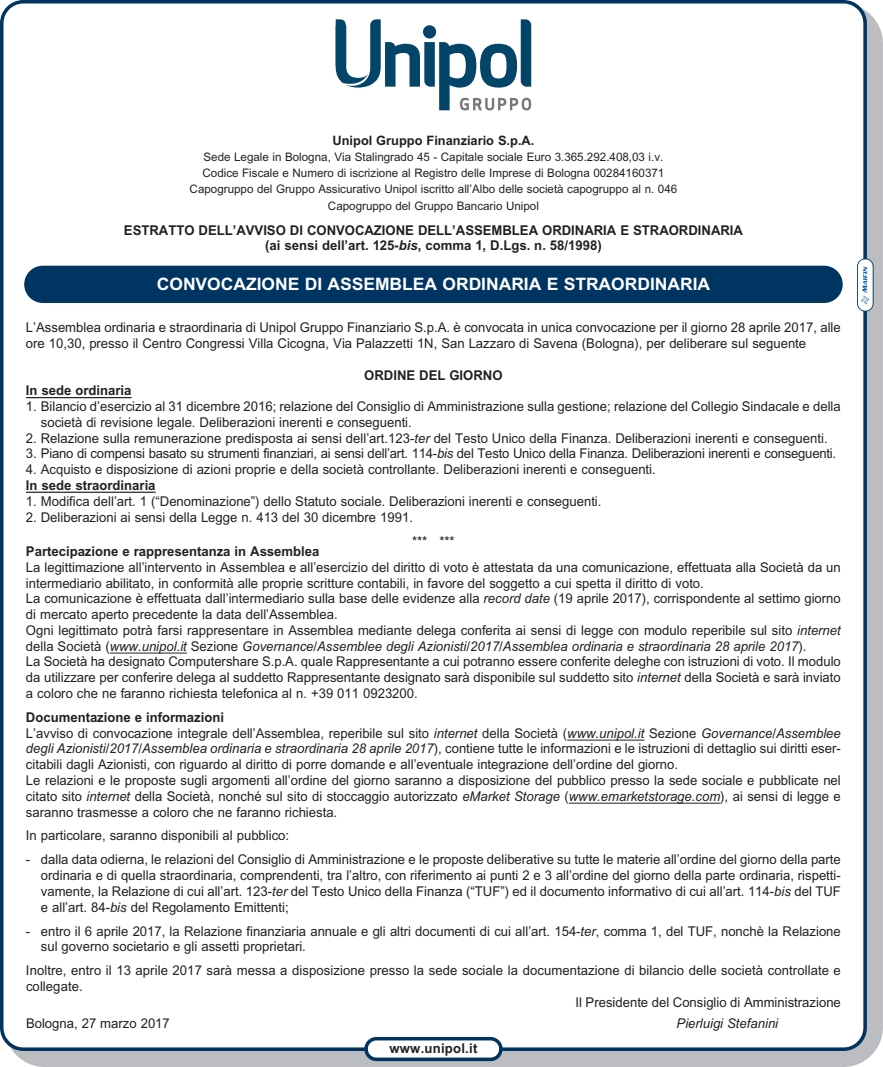
<style>
.page{position:relative;width:883px;height:1067px;background:#fff}
.page>*{position:absolute;margin:0;border:0;box-sizing:border-box;transform-origin:0 0}
.t1{font:700 17.15px "Arial E";color:#fff}
.t2{font:13.47px/15.8px "Arial E";color:#231f20}
.t3{font:700 13.47px/14.9px "Arial E";color:#231f20;text-align:center}
.t4{font:italic 13.47px "Arial E";color:#231f20}
.t5{font:700 12.95px "Arial E";color:#231f20}
.t6{font:11.72px/16.3px "Arial E";color:#231f20;text-align:center}
.s1{font-style:italic}
.s2{font-weight:700}
</style>
<div class="page">
<div style="left:5px;top:4px;width:878px;height:1063px;background:#bcbdc0;border-radius:40px"></div>
<div style="left:0;top:0;width:867px;height:1051px;background:#fff"></div>
<div style="left:858px;top:259px;width:15px;height:52px;background:#fff;border-radius:7px"></div>
<svg style="left:861px;top:267px;width:8px;height:37px"></svg>
<div style="left:857px;top:258px;width:17px;height:54px;border:2px solid #003f61;border-radius:8px"></div>
<hr style="left:26px;top:397px;width:106px;height:1px;background:#231f20">
<hr style="left:26px;top:491px;width:130px;height:2px;background:#231f20">
<hr style="left:110px;top:652px;width:77px;height:1px;background:#231f20">
<hr style="left:567px;top:739px;width:77px;height:1px;background:#231f20">
<hr style="left:569px;top:802px;width:151px;height:1px;background:#231f20">
<svg style="left:336px;top:19px;width:195px;height:91px;background:#a4bbc8"></svg>
<div style="left:24px;top:266px;width:819px;height:37px;background:#003562;border-radius:19px"></div>
<svg style="left:364px;top:1037px;width:139px;height:24px;background:#afbfcd"></svg>
<p class="t5" style="left:333px;top:135px;width:203px">Unipol Gruppo Finanziario S.p.A.</p>
<p class="t6" style="left:190px;top:150px;width:489px">Sede Legale in Bologna, Via Stalingrado 45 - Capitale sociale Euro 3.365.292.408,03 i.v.<br>Codice Fiscale e Numero di iscrizione al Registro delle Imprese di Bologna 00284160371<br>Capogruppo del Gruppo Assicurativo Unipol iscritto all’Albo delle società capogruppo al n. 046<br>Capogruppo del Gruppo Bancario Unipol</p>
<p class="t3" style="left:124px;top:224px;width:621px">ESTRATTO DELL’AVVISO DI CONVOCAZIONE DELL’ASSEMBLEA ORDINARIA E STRAORDINARIA (ai sensi dell’art. 125-<span class="s1">bis</span>, comma 1, D.Lgs. n. 58/1998)</p>
<p class="t1" style="left:157px;top:278px;width:555px">CONVOCAZIONE DI ASSEMBLEA ORDINARIA E STRAORDINARIA</p>
<p class="t2" style="left:26px;top:321px;width:816px">L’Assemblea ordinaria e straordinaria di Unipol Gruppo Finanziario S.p.A. è convocata in unica convocazione per il giorno 28 aprile 2017, alle ore 10,30, presso il Centro Congressi Villa Cicogna, Via Palazzetti 1N, San Lazzaro di Savena (Bologna), per deliberare sul seguente</p>
<p class="t3" style="left:364px;top:369px;width:140px">ORDINE DEL GIORNO</p>
<p class="t3" style="left:26px;top:384px;width:107px">In sede ordinaria</p>
<p class="t2" style="left:41px;top:400px;width:801px;text-indent:-15px">1. Bilancio d’esercizio al 31 dicembre 2016; relazione del Consiglio di Amministrazione sulla gestione; relazione del Collegio Sindacale e della società di revisione legale. Deliberazioni inerenti e conseguenti.</p>
<p class="t2" style="left:26px;top:431px;width:803px">2. Relazione sulla remunerazione predisposta ai sensi dell’art.123-<span class="s1">ter</span> del Testo Unico della Finanza. Deliberazioni inerenti e conseguenti.</p>
<p class="t2" style="left:26px;top:447px;width:812px">3. Piano di compensi basato su strumenti finanziari, ai sensi dell’art. 114-<span class="s1">bis</span> del Testo Unico della Finanza. Deliberazioni inerenti e conseguenti.</p>
<p class="t2" style="left:26px;top:463px;width:631px">4. Acquisto e disposizione di azioni proprie e della società controllante. Deliberazioni inerenti e conseguenti.</p>
<p class="t3" style="left:26px;top:479px;width:131px">In sede straordinaria</p>
<p class="t2" style="left:26px;top:494px;width:577px">1. Modifica dell’art. 1 (“Denominazione”) dello Statuto sociale. Deliberazioni inerenti e conseguenti.</p>
<p class="t2" style="left:412px;top:506px;width:44px;line-height:24px;text-indent:-386px">2. Deliberazioni ai sensi della Legge n. 413 del 30 dicembre 1991.<br>*** ***</p>
<p class="t3" style="left:26px;top:545px;width:295px">Partecipazione e rappresentanza in Assemblea</p>
<p class="t2" style="left:26px;top:560px;width:816px">La legittimazione all’intervento in Assemblea e all’esercizio del diritto di voto è attestata da una comunicazione, effettuata alla Società da un intermediario abilitato, in conformità alle proprie scritture contabili, in favore del soggetto a cui spetta il diritto di voto.<br>La comunicazione è effettuata dall’intermediario sulla base delle evidenze alla <span class="s1">record date</span> (19 aprile 2017), corrispondente al settimo giorno di mercato aperto precedente la data dell’Assemblea.<br>Ogni legittimato potrà farsi rappresentare in Assemblea mediante delega conferita ai sensi di legge con modulo reperibile sul sito <span class="s1">internet </span>della Società (<span class="s1">www.unipol.it</span> Sezione <span class="s1">Governance/Assemblee degli Azionisti/2017/Assemblea ordinaria e straordinaria 28 aprile 2017</span>).<br>La Società ha designato Computershare S.p.A. quale Rappresentante a cui potranno essere conferite deleghe con istruzioni di voto. Il modulo da utilizzare per conferire delega al suddetto Rappresentante designato sarà disponibile sul suddetto sito <span class="s1">internet</span> della Società e sarà inviato a coloro che ne faranno richiesta telefonica al n. +39 011 0923200.</p>
<p class="t2" style="left:26px;top:710px;width:816px"><span class="s2">Documentazione e informazioni<br></span>L’avviso di convocazione integrale dell’Assemblea, reperibile sul sito <span class="s1">internet</span> della Società (<span class="s1">www.unipol.it</span> Sezione <span class="s1">Governance/Assemblee degli Azionisti/2017/Assemblea ordinaria e straordinaria 28 aprile 2017</span>), contiene tutte le informazioni e le istruzioni di dettaglio sui diritti eser&shy;citabili dagli Azionisti, con riguardo al diritto di porre domande e all’eventuale integrazione dell’ordine del giorno.<br>Le relazioni e le proposte sugli argomenti all’ordine del giorno saranno a disposizione del pubblico presso la sede sociale e pubblicate nel citato sito <span class="s1">internet</span> della Società, nonché sul sito di stoccaggio autorizzato <span class="s1">eMarket Storage</span> (<span class="s1">www.emarketstorage.com</span>), ai sensi di legge e saranno trasmesse a coloro che ne faranno richiesta.</p>
<p class="t2" style="left:26px;top:829px;width:265px">In particolare, saranno disponibili al pubblico:</p>
<p class="t2" style="left:41px;top:853px;width:802px;text-align:justify;text-indent:-15px">- dalla data odierna, le relazioni del Consiglio di Amministrazione e le proposte deliberative su tutte le materie all’ordine del giorno della parte ordinaria e di quella straordinaria, comprendenti, tra l’altro, con riferimento ai punti 2 e 3 all’ordine del giorno della parte ordinaria, rispetti&shy;vamente, la Relazione di cui all’art. 123-<span class="s1">ter</span> del Testo Unico della Finanza (“TUF”) ed il documento informativo di cui all’art. 114-<span class="s1">bis</span> del TUF e all’art. 84-<span class="s1">bis</span> del Regolamento Emittenti;</p>
<p class="t2" style="left:41px;top:924px;width:801px;text-indent:-15px">- entro il 6 aprile 2017, la Relazione finanziaria annuale e gli altri documenti di cui all’art. 154-<span class="s1">ter</span>, comma 1, del TUF, nonchè la Relazione sul governo societario e gli assetti proprietari.</p>
<p class="t2" style="left:26px;top:964px;width:816px">Inoltre, entro il 13 aprile 2017 sarà messa a disposizione presso la sede sociale la documentazione di bilancio delle società controllate e</p>
<p class="t2" style="left:26px;top:979px;width:58px">collegate.</p>
<p class="t2" style="left:576px;top:995px;width:267px">Il Presidente del Consiglio di Amministrazione</p>
<p class="t2" style="left:26px;top:1016px;width:145px">Bologna, 27 marzo 2017</p>
<p class="t4" style="left:677px;top:1018px;width:103px">Pierluigi Stefanini</p>
<p class="t3" style="left:389px;top:1042px;width:89px">www.unipol.it</p>
</div>
